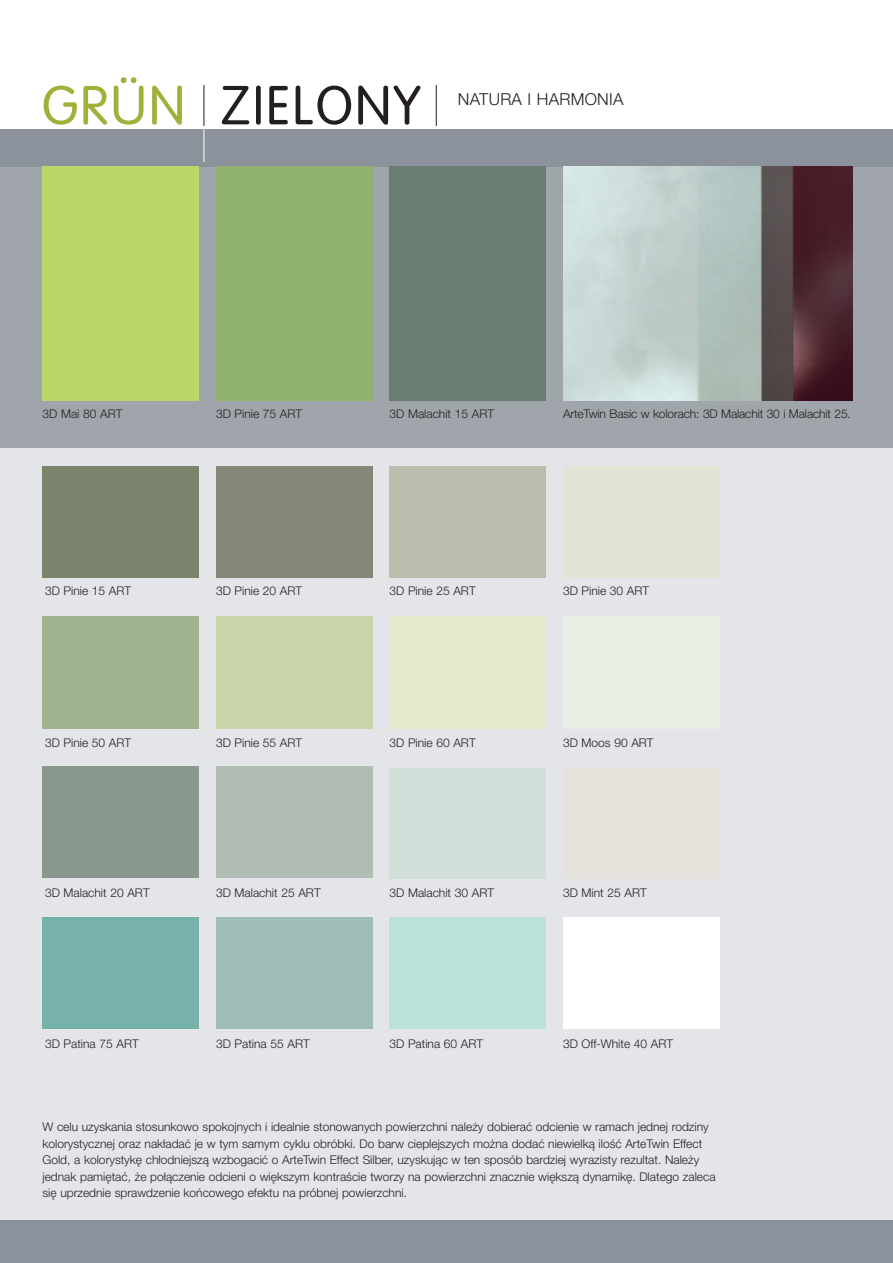
<style>
.page{position:relative;width:893px;height:1263px;background:#fff}
.page>*{position:absolute;margin:0;border:0;box-sizing:border-box;transform-origin:0 0}
.t1{font:300 54px "VAG Rounded LT";letter-spacing:.045em;color:#231f20}
.t2{font:300 54px "VAG Rounded LT";color:#a2b03a}
.t3{font:300 16.5px "Helvetica Neue LT";letter-spacing:.015em;color:#231f20}
.t4{font:300 12px/16.5px "Helvetica Neue";color:#231f20}
.t5{font:300 12px "Helvetica Neue LT";color:#231f20}
</style>
<div class="page">
<div style="left:0;top:431px;width:893px;height:821px;background:#e4e5e9"></div>
<div style="left:0;top:150px;width:893px;height:298px;background:#a0a5ab"></div>
<div style="left:0;top:129px;width:893px;height:37px;background:#8b929c"></div>
<hr style="left:204px;top:85px;width:1px;height:41px;background:#231f20">
<hr style="left:204px;top:126px;width:1px;height:36px;background:#fff">
<div style="left:43px;top:167px;width:156px;height:234px;background:#bbd76a"></div>
<div style="left:216px;top:167px;width:156px;height:234px;background:#90b06d"></div>
<div style="left:389px;top:167px;width:157px;height:234px;background:#697e71"></div>
<img style="left:563px;top:166px;width:289px;height:235px">
<div style="left:43px;top:466px;width:156px;height:112px;background:#7b836d"></div>
<div style="left:216px;top:466px;width:156px;height:112px;background:#838777"></div>
<div style="left:389px;top:466px;width:157px;height:112px;background:#b8bdac"></div>
<div style="left:563px;top:466px;width:156px;height:112px;background:#e1e4d4"></div>
<div style="left:43px;top:616px;width:156px;height:112px;background:#a0b28e"></div>
<div style="left:216px;top:616px;width:156px;height:112px;background:#c9d4ab"></div>
<div style="left:389px;top:616px;width:157px;height:112px;background:#e7ebcd"></div>
<div style="left:563px;top:616px;width:156px;height:112px;background:#e9eee4"></div>
<div style="left:43px;top:766px;width:156px;height:112px;background:#89988e"></div>
<div style="left:216px;top:766px;width:156px;height:112px;background:#b0bcb4"></div>
<div style="left:389px;top:768px;width:157px;height:110px;background:#d2dfd9"></div>
<div style="left:563px;top:768px;width:156px;height:110px;background:#e6e3dd"></div>
<div style="left:43px;top:917px;width:156px;height:111px;background:#76b1aa"></div>
<div style="left:216px;top:917px;width:156px;height:111px;background:#9fbdb7"></div>
<div style="left:389px;top:917px;width:157px;height:111px;background:#bde2dc"></div>
<div style="left:563px;top:917px;width:156px;height:111px;background:#fff"></div>
<div style="left:0;top:1220px;width:893px;height:43px;background:#8b929c"></div>
<hr style="left:436px;top:85px;width:1px;height:41px;background:#231f20">
<h1 class="t2" style="left:42px;top:82px;width:145px">GRÜN</h1>
<h1 class="t1" style="left:221px;top:82px;width:202px">ZIELONY</h1>
<h2 class="t3" style="left:458px;top:93px;width:167px">NATURA I HARMONIA</h2>
<p class="t5" style="left:43px;top:410px;width:81px">3D Mai 80 ART</p>
<p class="t5" style="left:216px;top:410px;width:88px">3D Pinie 75 ART</p>
<p class="t5" style="left:389px;top:410px;width:106px">3D Malachit 15 ART</p>
<p class="t5" style="left:563px;top:410px;width:289px">ArteTwin Basic w kolorach: 3D Malachit 30 i Malachit 25.</p>
<p class="t5" style="left:45px;top:586px;width:88px">3D Pinie 15 ART</p>
<p class="t5" style="left:216px;top:586px;width:88px">3D Pinie 20 ART</p>
<p class="t5" style="left:389px;top:586px;width:88px">3D Pinie 25 ART</p>
<p class="t5" style="left:563px;top:586px;width:88px">3D Pinie 30 ART</p>
<p class="t5" style="left:45px;top:738px;width:88px">3D Pinie 50 ART</p>
<p class="t5" style="left:216px;top:738px;width:88px">3D Pinie 55 ART</p>
<p class="t5" style="left:389px;top:738px;width:88px">3D Pinie 60 ART</p>
<p class="t5" style="left:563px;top:738px;width:92px">3D Moos 90 ART</p>
<p class="t5" style="left:45px;top:888px;width:106px">3D Malachit 20 ART</p>
<p class="t5" style="left:216px;top:888px;width:106px">3D Malachit 25 ART</p>
<p class="t5" style="left:389px;top:888px;width:106px">3D Malachit 30 ART</p>
<p class="t5" style="left:563px;top:888px;width:85px">3D Mint 25 ART</p>
<p class="t5" style="left:45px;top:1039px;width:95px">3D Patina 75 ART</p>
<p class="t5" style="left:216px;top:1039px;width:95px">3D Patina 55 ART</p>
<p class="t5" style="left:389px;top:1039px;width:95px">3D Patina 60 ART</p>
<p class="t5" style="left:563px;top:1039px;width:112px">3D Off-White 40 ART</p>
<p class="t4" style="left:43px;top:1120px;width:675px">W celu uzyskania stosunkowo spokojnych i idealnie stonowanych powierzchni należy dobierać odcienie w ramach jednej rodziny kolorystycznej oraz nakładać je w tym samym cyklu obróbki. Do barw cieplejszych można dodać niewielką ilość ArteTwin Effect Gold, a kolorystykę chłodniejszą wzbogacić o ArteTwin Effect Silber, uzyskując w ten sposób bardziej wyrazisty rezultat. Należy jednak pamiętać, że połączenie odcieni o większym kontraście tworzy na powierzchni znacznie większą dynamikę. Dlatego zaleca się uprzednie sprawdzenie końcowego efektu na próbnej powierzchni.</p>
</div>
